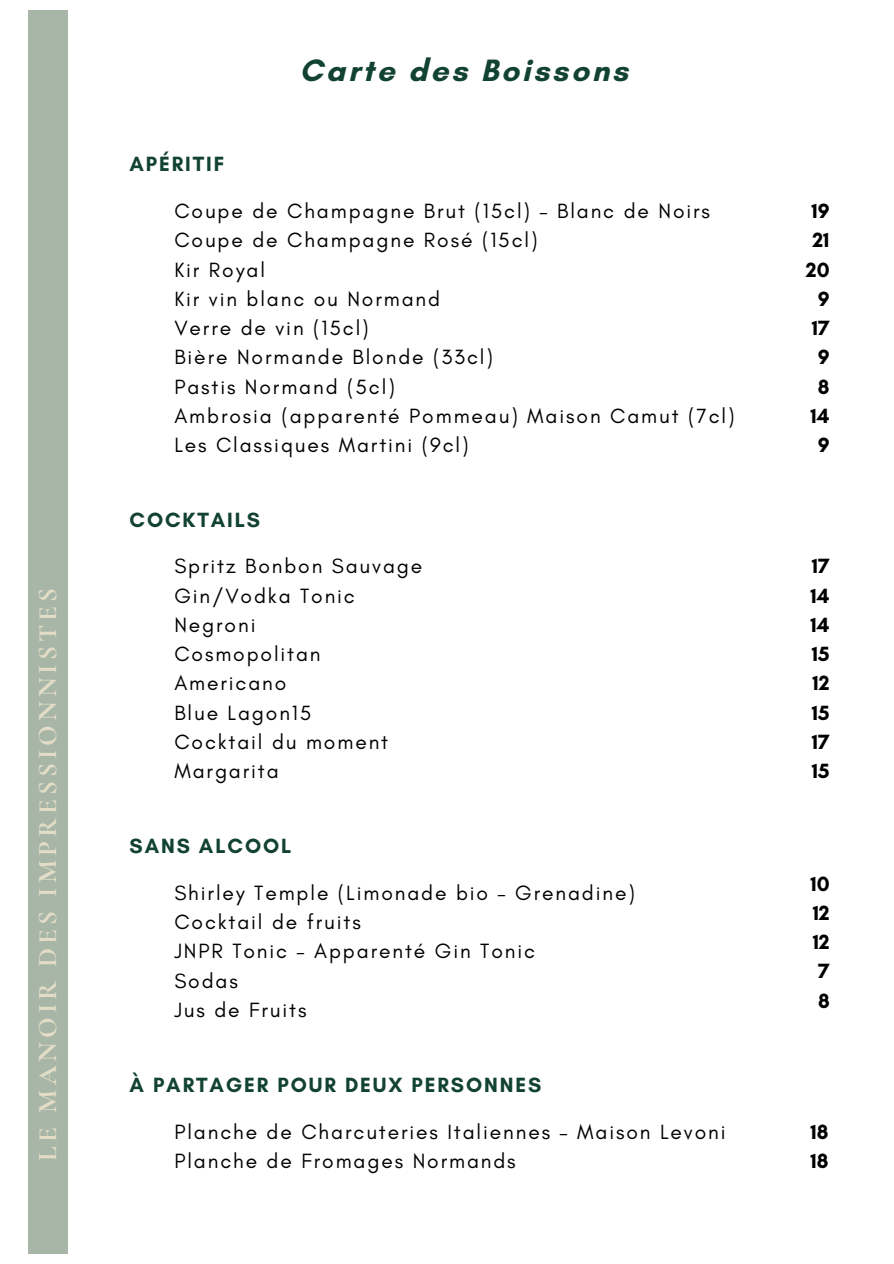
<style>
.page{position:relative;width:894px;height:1264px;background:#fff}
.page>*{position:absolute;margin:0;border:0;box-sizing:border-box;transform-origin:0 0}
.t1{font:700 31.5px "Glacial Indifference";letter-spacing:.09em;color:#114232}
.t2{font:700 27px "Cormorant Garamond";letter-spacing:.15em;color:#e3ddc7}
.t3{font:21px/29.2px "Glacial Indifference";letter-spacing:.09em;color:#000}
.t4{font:700 21px "Glacial Indifference";letter-spacing:.09em;color:#114232}
.t5{font:700 21px/29.2px "Glacial Indifference";color:#000;text-align:justify}
</style>
<div class="page">
<div style="left:28px;top:10px;width:40px;height:1243px;background:#a8b6a7"></div>
<p class="t2" style="left:31px;top:1160px;width:574px;rotate:-90deg">LE MANOIR DES IMPRESSIONNISTES</p>
<h1 class="t1" style="left:299px;top:51px;width:330px">Carte des Boissons</h1>
<p class="t4" style="left:129px;top:151px;width:96px">APÉRITIF</p>
<p class="t3" style="left:174px;top:196px;width:561px">Coupe de Champagne Brut (15cl) – Blanc de Noirs<br>Coupe de Champagne Rosé (15cl)<br>Kir Royal<br>Kir vin blanc ou Normand<br>Verre de vin (15cl)<br>Bière Normande Blonde (33cl)<br>Pastis Normand (5cl)<br>Ambrosia (apparenté Pommeau) Maison Camut (7cl)<br>Les Classiques Martini (9cl)</p>
<p class="t4" style="left:129px;top:506px;width:132px">COCKTAILS</p>
<p class="t3" style="left:174px;top:551px;width:249px">Spritz Bonbon Sauvage<br>Gin/Vodka Tonic<br>Negroni<br>Cosmopolitan<br>Americano<br>Blue Lagon15<br>Cocktail du moment<br>Margarita</p>
<p class="t4" style="left:129px;top:833px;width:163px">SANS ALCOOL</p>
<p class="t3" style="left:174px;top:877px;width:462px">Shirley Temple (Limonade bio – Grenadine)<br>Cocktail de fruits<br>JNPR Tonic – Apparenté Gin Tonic<br>Sodas<br>Jus de Fruits</p>
<p class="t4" style="left:129px;top:1071px;width:413px">À PARTAGER POUR DEUX PERSONNES</p>
<p class="t3" style="left:174px;top:1116px;width:552px">Planche de Charcuteries Italiennes – Maison Levoni<br>Planche de Fromages Normands</p>
<p class="t5" style="left:805px;top:196px;width:25px;text-align:center">19<br>21<br>20<br>9<br>17<br>9<br>8<br>14<br>9</p>
<p class="t5" style="left:810px;top:551px;width:20px">17<br>14<br>14<br>15<br>12<br>15<br>17<br>15</p>
<p class="t5" style="left:810px;top:868px;width:21px">10<br>12<br>12<br>7<br>8</p>
<p class="t5" style="left:810px;top:1117px;width:19px">18<br>18</p>
</div>
